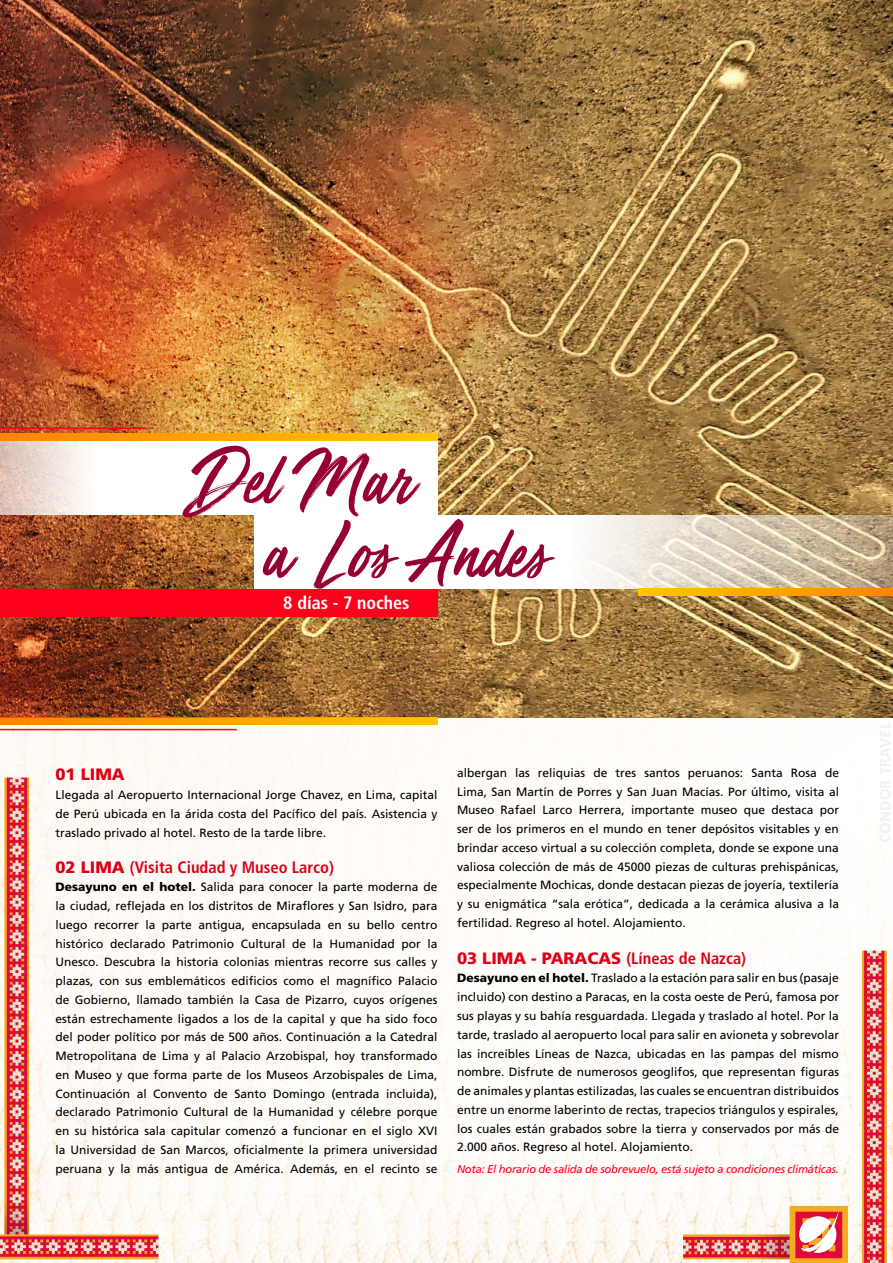
<style>
.page{position:relative;width:893px;height:1263px;background:#fff}
.page>*{position:absolute;margin:0;border:0;box-sizing:border-box;transform-origin:0 0}
.t1{font:75px "Mega Fresh";color:#950035}
.t2{font:700 condensed 18px "Frutiger";color:#fff}
.t3{font:700 condensed 16.5px "Frutiger";color:#de0016}
.t4{font:900 16.5px "Frutiger";color:#de0016}
.t5{font:12px/18.8px "Frutiger";color:#000;text-align:justify}
.t6{font:italic 11.25px "Frutiger";letter-spacing:-.02em;color:#ff001a}
.s1{font-weight:900;font-stretch:normal}
.s2{font-weight:900}
</style>
<div class="page">
<img style="left:0;top:718px;width:893px;height:545px">
<img style="left:800px;top:1210px;width:39px;height:43px">
<img style="left:671px;top:0;width:222px;height:718px">
<svg style="left:0;top:718px;width:437px;height:7px;background:#ffa400"></svg>
<hr style="left:0;top:729px;width:237px;height:1px;background:#ff001a">
<img style="left:405px;top:0;width:266px;height:718px">
<img style="left:0;top:0;width:405px;height:718px">
<div style="left:0;top:589px;width:437px;height:27px;background:#ff001a"></div>
<svg style="left:0;top:441px;width:437px;height:74px"></svg>
<svg style="left:255px;top:515px;width:638px;height:74px"></svg>
<svg style="left:0;top:434px;width:437px;height:7px;background:#ffa400"></svg>
<svg style="left:638px;top:589px;width:255px;height:7px;background:#ffa400"></svg>
<hr style="left:0;top:427px;width:145px;height:2px;background:#ff001a">
<h1 class="t1" style="left:191px;top:441px;width:224px">Del Mar</h1>
<h1 class="t1" style="left:264px;top:515px;width:285px">a Los Andes</h1>
<h2 class="t2" style="left:283px;top:592px;width:128px">8 días - 7 noches</h2>
<h3 class="t4" style="left:56px;top:765px;width:71px">01 LIMA</h3>
<p class="t5" style="left:56px;top:785px;width:383px">Llegada al Aeropuerto Internacional Jorge Chavez, en Lima, capital de Perú ubicada en la árida costa del Pacífico del país. Asistencia y traslado privado al hotel. Resto de la tarde libre.</p>
<h3 class="t3" style="left:56px;top:857px;width:280px"><span class="s1">02 LIMA</span> (Visita Ciudad y Museo Larco)</h3>
<p class="t5" style="left:56px;top:878px;width:384px"><span class="s2">Desayuno en el hotel.</span> Salida para conocer la parte moderna de la ciudad, reflejada en los distritos de Miraflores y San Isidro, para luego recorrer la parte antigua, encapsulada en su bello centro histórico declarado Patrimonio Cultural de la Humanidad por la Unesco. Descubra la historia colonias mientras recorre sus calles y plazas, con sus emblemáticos edificios como el magnífico Palacio de Gobierno, llamado también la Casa de Pizarro, cuyos orígenes están estrechamente ligados a los de la capital y que ha sido foco del poder político por más de 500 años. Continuación a la Catedral Metropolitana de Lima y al Palacio Arzobispal, hoy transformado en Museo y que forma parte de los Museos Arzobispales de Lima, Continuación al Convento de Santo Domingo (entrada incluida), declarado Patrimonio Cultural de la Humanidad y célebre porque en su histórica sala capitular comenzó a funcionar en el siglo XVI la Universidad de San Marcos, oficialmente la primera universidad peruana y la más antigua de América. Además, en el recinto se</p>
<p class="t5" style="left:457px;top:763px;width:383px">albergan las reliquias de tres santos peruanos: Santa Rosa de Lima, San Martín de Porres y San Juan Macías. Por último, visita al Museo Rafael Larco Herrera, importante museo que destaca por ser de los primeros en el mundo en tener depósitos visitables y en brindar acceso virtual a su colección completa, donde se expone una valiosa colección de más de 45000 piezas de culturas prehispánicas, especialmente Mochicas, donde destacan piezas de joyería, textilería y su enigmática “sala erótica”, dedicada a la cerámica alusiva a la fertilidad. Regreso al hotel. Alojamiento.</p>
<h3 class="t3" style="left:457px;top:948px;width:291px"><span class="s1">03 LIMA - PARACAS</span> (Líneas de Nazca)</h3>
<p class="t5" style="left:457px;top:969px;width:383px"><span class="s2">Desayuno en el hotel.</span> Traslado a la estación para salir en bus (pasaje incluido) con destino a Paracas, en la costa oeste de Perú, famosa por sus playas y su bahía resguardada. Llegada y traslado al hotel. Por la tarde, traslado al aeropuerto local para salir en avioneta y sobrevolar las increíbles Líneas de Nazca, ubicadas en las pampas del mismo nombre. Disfrute de numerosos geoglifos, que representan figuras de animales y plantas estilizadas, las cuales se encuentran distribuidos entre un enorme laberinto de rectas, trapecios triángulos y espirales, los cuales están grabados sobre la tierra y conservados por más de 2.000 años. Regreso al hotel. Alojamiento.</p>
<p class="t6" style="left:457px;top:1163px;width:383px">Nota: El horario de salida de sobrevuelo, está sujeto a condiciones climáticas.</p>
</div>
